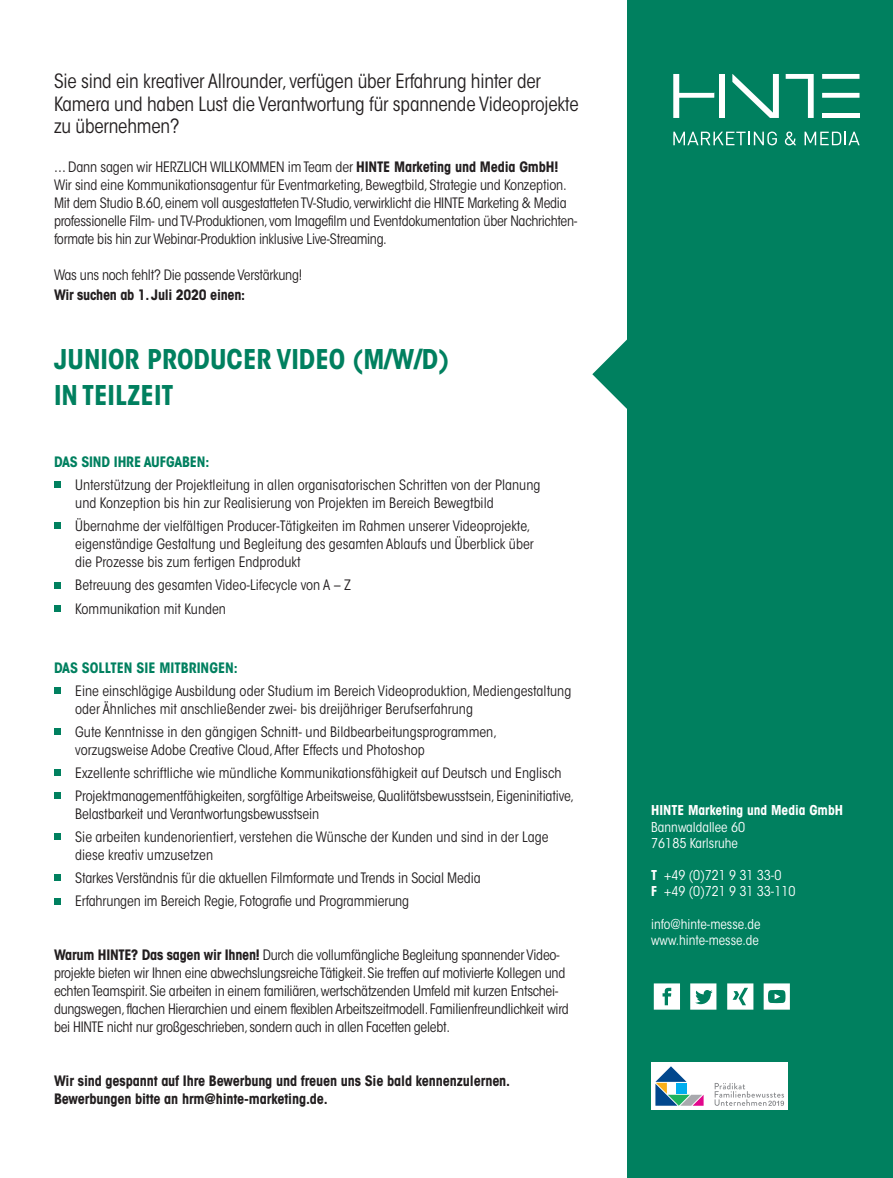
<style>
.page{position:relative;width:893px;height:1178px;background:#fff}
.page>*{position:absolute;margin:0;border:0;box-sizing:border-box;transform-origin:0 0}
.t1{font:700 condensed 27px/36px "ITC Avant Garde Std";color:#00805f}
.t2{font:condensed 19.5px/22.5px "ITC Avant Garde Std";letter-spacing:-.01em;color:#231f20}
.t3{font:condensed 14.25px/18px "ITC Avant Garde Std";letter-spacing:-.01em;color:#231f20}
.t4{font:700 condensed 14.25px "ITC Avant Garde Std";letter-spacing:-.01em;color:#231f20}
.t5{font:700 condensed 14.25px "ITC Avant Garde Std";letter-spacing:-.005em;color:#00805f}
.t6{font:condensed 13.5px/16.2px "ITC Avant Garde Std";color:#fff}
.t7{font:700 condensed 13.5px "ITC Avant Garde Std";color:#fff}
.s1{font-size:15px}
.s2{font-weight:700}
</style>
<div class="page">
<div style="left:627px;top:0;width:266px;height:1178px;background:#00805f"></div>
<svg style="left:54px;top:482px;width:6px;height:6px"></svg>
<svg style="left:54px;top:523px;width:6px;height:6px"></svg>
<svg style="left:54px;top:582px;width:6px;height:6px"></svg>
<svg style="left:54px;top:605px;width:6px;height:6px"></svg>
<svg style="left:54px;top:687px;width:6px;height:6px"></svg>
<svg style="left:54px;top:728px;width:6px;height:6px"></svg>
<div style="left:54px;top:769px;width:6px;height:7px;background:#00805f"></div>
<div style="left:54px;top:792px;width:6px;height:7px;background:#00805f"></div>
<svg style="left:54px;top:834px;width:6px;height:6px"></svg>
<svg style="left:54px;top:875px;width:6px;height:6px"></svg>
<svg style="left:54px;top:898px;width:6px;height:6px"></svg>
<svg style="left:673px;top:74px;width:41px;height:44px"></svg>
<div style="left:719px;top:74px;width:6px;height:44px;background:#fff"></div>
<svg style="left:732px;top:74px;width:47px;height:44px"></svg>
<svg style="left:786px;top:74px;width:28px;height:44px"></svg>
<svg style="left:822px;top:74px;width:37px;height:24px"></svg>
<div style="left:822px;top:113px;width:37px;height:5px;background:#fff"></div>
<svg style="left:673px;top:132px;width:104px;height:13px"></svg>
<svg style="left:785px;top:132px;width:11px;height:13px"></svg>
<svg style="left:804px;top:132px;width:56px;height:13px"></svg>
<svg style="left:592px;top:339px;width:35px;height:70px"></svg>
<div style="left:651px;top:1062px;width:137px;height:48px;background:#fff"></div>
<svg style="left:655px;top:1066px;width:49px;height:40px"></svg>
<svg style="left:715px;top:1083px;width:69px;height:23px"></svg>
<svg style="left:654px;top:983px;width:26px;height:26px"></svg>
<svg style="left:690px;top:983px;width:26px;height:26px"></svg>
<svg style="left:727px;top:983px;width:26px;height:26px"></svg>
<svg style="left:764px;top:983px;width:26px;height:26px"></svg>
<p class="t2" style="left:54px;top:70px;width:526px">Sie sind ein kreativer Allrounder, verfügen über Erfahrung hinter der<br>Kamera und haben Lust die Verantwortung für spannende Videoprojekte zu übernehmen?</p>
<p class="t3" style="left:54px;top:158px;width:525px"><span class="s1">...</span> Dann sagen wir HERZLICH WILLKOMMEN im Team der <span class="s2">HINTE Marketing und Media GmbH!<br></span>Wir sind eine Kommunikationsagentur für Eventmarketing, Bewegtbild, Strategie und Konzeption.<br>Mit dem Studio B.60, einem voll ausgestatteten TV-Studio, verwirklicht die HINTE Marketing &amp; Media professionelle Film- und TV-Produktionen, vom Imagefilm und Eventdokumentation über Nachrichten&shy;formate bis hin zur Webinar-Produktion inklusive Live-Streaming.</p>
<p class="t3" style="left:54px;top:266px;width:250px">Was uns noch fehlt? Die passende Verstärkung!</p>
<p class="t4" style="left:54px;top:286px;width:193px">Wir suchen ab 1. Juli 2020 einen:</p>
<p class="t1" style="left:54px;top:341px;width:396px">JUNIOR PRODUCER VIDEO (M/W/D)<br>IN TEILZEIT</p>
<p class="t5" style="left:54px;top:453px;width:157px">DAS SIND IHRE AUFGABEN:</p>
<p class="t3" style="left:75px;top:476px;width:467px">Unterstützung der Projektleitung in allen organisatorischen Schritten von der Planung und Konzeption bis hin zur Realisierung von Projekten im Bereich Bewegtbild</p>
<p class="t3" style="left:75px;top:517px;width:460px">Übernahme der vielfältigen Producer-Tätigkeiten im Rahmen unserer Videoprojekte, eigenständige Gestaltung und Begleitung des gesamten Ablaufs und Überblick über die Prozesse bis zum fertigen Endprodukt</p>
<p class="t3" style="left:75px;top:576px;width:277px">Betreuung des gesamten Video-Lifecycle von A – Z</p>
<p class="t3" style="left:75px;top:599px;width:152px">Kommunikation mit Kunden</p>
<p class="t5" style="left:54px;top:658px;width:185px">DAS SOLLTEN SIE MITBRINGEN:</p>
<p class="t3" style="left:75px;top:682px;width:498px">Eine einschlägige Ausbildung oder Studium im Bereich Videoproduktion, Mediengestaltung oder Ähnliches mit anschließender zwei- bis dreijähriger Berufserfahrung</p>
<p class="t3" style="left:75px;top:723px;width:423px">Gute Kenntnisse in den gängigen Schnitt- und Bildbearbeitungsprogrammen, vorzugsweise Adobe Creative Cloud, After Effects und Photoshop</p>
<p class="t3" style="left:75px;top:764px;width:488px">Exzellente schriftliche wie mündliche Kommunikationsfähigkeit auf Deutsch und Englisch</p>
<p class="t3" style="left:75px;top:787px;width:500px">Projektmanagementfähigkeiten, sorgfältige Arbeitsweise, Qualitätsbewusstsein, Eigeninitiative,<br>Belastbarkeit und Verantwortungsbewusstsein</p>
<p class="t3" style="left:75px;top:828px;width:475px">Sie arbeiten kundenorientiert, verstehen die Wünsche der Kunden und sind in der Lage diese kreativ umzusetzen</p>
<p class="t3" style="left:75px;top:869px;width:407px">Starkes Verständnis für die aktuellen Filmformate und Trends in Social Media</p>
<p class="t3" style="left:75px;top:892px;width:335px">Erfahrungen im Bereich Regie, Fotografie und Programmierung</p>
<p class="t3" style="left:54px;top:946px;width:516px"><span class="s2">Warum HINTE? Das sagen wir Ihnen!</span> Durch die vollumfängliche Begleitung spannender Video&shy;projekte bieten wir Ihnen eine abwechslungsreiche Tätigkeit. Sie treffen auf motivierte Kollegen und echten Teamspirit. Sie arbeiten in einem familiären, wertschätzenden Umfeld mit kurzen Entschei&shy;dungswegen, flachen Hierarchien und einem flexiblen Arbeitszeitmodell. Familienfreundlichkeit wird bei HINTE nicht nur großgeschrieben, sondern auch in allen Facetten gelebt.</p>
<p class="t4" style="left:54px;top:1072px;width:458px">Wir sind gespannt auf Ihre Bewerbung und freuen uns Sie bald kennenzulernen.</p>
<p class="t4" style="left:54px;top:1090px;width:275px">Bewerbungen bitte an hrm@hinte-marketing.de.</p>
<p class="t7" style="left:651px;top:802px;width:193px">HINTE Marketing und Media GmbH</p>
<p class="t6" style="left:651px;top:819px;width:95px">Bannwaldallee 60<br>76185 Karlsruhe</p>
<p class="t6" style="left:651px;top:867px;width:132px"><span class="s2">T</span> +49 (0)721 9 31 33-0</p>
<p class="t6" style="left:651px;top:883px;width:146px"><span class="s2">F</span> +49 (0)721 9 31 33-110</p>
<p class="t6" style="left:651px;top:916px;width:111px">info@hinte-messe.de</p>
<p class="t6" style="left:651px;top:932px;width:109px">www.hinte-messe.de</p>
</div>
